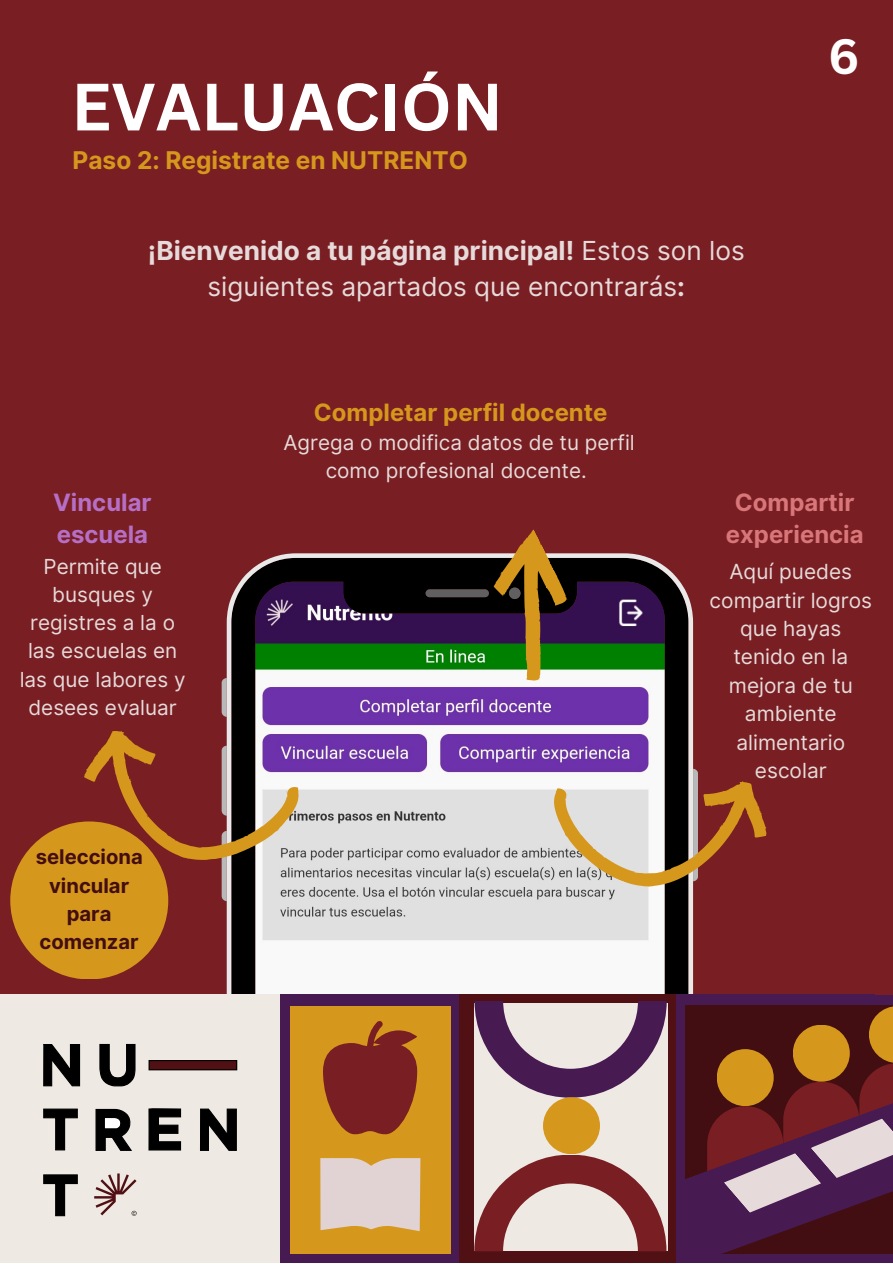
<style>
.page{position:relative;width:893px;height:1264px;background:#fff}
.page>*{position:absolute;margin:0;border:0;box-sizing:border-box;transform-origin:0 0}
.t1{font:700 65.25px "Canva Sans";color:#fff}
.t2{font:700 48.3px "Canva Sans";color:#fff}
.t3{font:26.25px/35.7px "Inter";color:#e6dada;text-align:center}
.t4{font:700 24.45px "Inter";color:#d6971d}
.t5{font:700 23.85px "Inter";color:#d6971d}
.t6{font:700 23.85px/32.5px "Inter";color:#d8767a;text-align:center}
.t7{font:700 23.85px/32.5px "Inter";color:#b66fc6}
.t8{font:20.85px/28.5px "Inter";color:#e6dada;text-align:center}
.t9{font:20.7px/28.2px "Inter";color:#e6dada;text-align:center}
.t10{font:700 20.25px/28px "Inter";color:#420e11;text-align:center}
.s1{font-weight:700}
</style>
<div class="page">
<div style="left:0;top:0;width:892px;height:1262px;background:#791e22"></div>
<svg style="left:227px;top:553px;width:466px;height:441px;background:#9891a1"></svg>
<div style="left:0;top:994px;width:874px;height:268px;background:#471a52"></div>
<div style="left:0;top:994px;width:279px;height:268px;background:#eee9e3"></div>
<svg style="left:94px;top:1173px;width:43px;height:42px"></svg>
<svg style="left:43px;top:1044px;width:38px;height:42px"></svg>
<svg style="left:200px;top:1108px;width:37px;height:43px"></svg>
<svg style="left:99px;top:1043px;width:37px;height:44px"></svg>
<div style="left:149px;top:1060px;width:88px;height:9px;background:#511013"></div>
<div style="left:148px;top:1059px;width:89px;height:11px;border:1px solid #000"></div>
<svg style="left:43px;top:1108px;width:35px;height:42px"></svg>
<svg style="left:43px;top:1174px;width:35px;height:42px"></svg>
<svg style="left:148px;top:1108px;width:34px;height:43px"></svg>
<svg style="left:95px;top:1108px;width:37px;height:43px"></svg>
<div style="left:676px;top:994px;width:216px;height:268px;background:#471a52"></div>
<div style="left:459px;top:994px;width:217px;height:268px;background:#511013"></div>
<div style="left:290px;top:1006px;width:160px;height:247px;background:#d6971d"></div>
<svg style="left:320px;top:1158px;width:100px;height:73px;background:#e0cfc7"></svg>
<svg style="left:323px;top:1021px;width:94px;height:113px"></svg>
<svg style="left:474px;top:1001px;width:418px;height:253px"></svg>
<div style="left:543px;top:1097px;width:57px;height:57px;background:#d6971d;border-radius:50%"></div>
<svg style="left:534px;top:719px;width:233px;height:204px"></svg>
<svg style="left:84px;top:678px;width:220px;height:223px"></svg>
<div style="left:10px;top:821px;width:158px;height:158px;background:#d6971d;border-radius:50%"></div>
<svg style="left:467px;top:529px;width:129px;height:157px;background:#5f5339"></svg>
<p class="t1" style="left:71px;top:61px;width:433px">EVALUACIÓN</p>
<p class="t4" style="left:73px;top:146px;width:396px">Paso 2: Registrate en NUTRENTO</p>
<p class="t3" style="left:148px;top:232px;width:598px"><span class="s1">¡Bienvenido a tu página principal!</span> Estos son los siguientes apartados que encontrarás<span class="s1">:</span></p>
<p class="t5" style="left:314px;top:397px;width:295px">Completar perfil docente</p>
<p class="t9" style="left:283px;top:428px;width:353px">Agrega o modifica datos de tu perfil como profesional docente.</p>
<p class="t2" style="left:828px;top:22px;width:33px">6</p>
<p class="t7" style="left:53px;top:486px;width:100px">Vincular escuela</p>
<p class="t9" style="left:20px;top:552px;width:167px">Permite que busques y registres a la o las escuelas en las que labores y desees evaluar</p>
<p class="t8" style="left:709px;top:557px;width:164px">Aquí puedes compartir logros que hayas tenido en la mejora de tu ambiente alimentario escolar</p>
<p class="t6" style="left:725px;top:486px;width:139px">Compartir experiencia</p>
<p class="t10" style="left:36px;top:843px;width:108px">selecciona vincular para comenzar</p>
</div>
